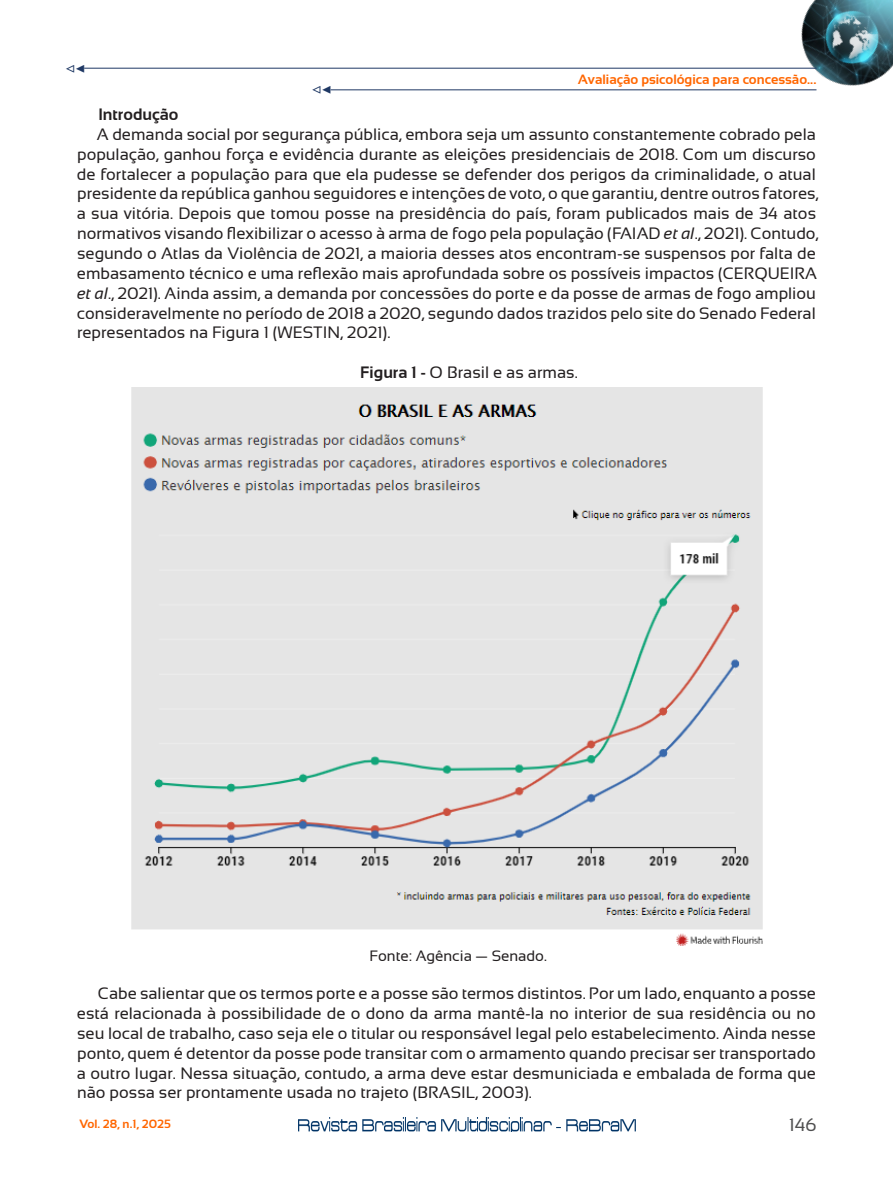
<style>
.page{position:relative;width:893px;height:1191px;background:#fff}
.page>*{position:absolute;margin:0;border:0;box-sizing:border-box;transform-origin:0 0}
.t1{font:18px "Sansation";color:#4f4f50}
.t2{font:16.5px/19.8px "Sansation";color:#231f20}
.t3{font:700 16.5px "Sansation";color:#231f20}
.t4{font:16.5px "Minion Pro";color:#1f3864}
.t5{font:15px "Sansation";color:#231f20}
.t6{font:700 13.5px "Sansation";color:#f60}
.t7{font:700 12px "Sansation";color:#f60}
.s1{font-style:italic}
.s2{font-weight:700}
</style>
<div class="page">
<img style="left:298px;top:1117px;width:337px;height:14px">
<img style="left:770px;top:0;width:123px;height:91px">
<hr style="left:331px;top:90px;width:485px;height:1px;background:#1f3864">
<hr style="left:84px;top:68px;width:732px;height:1px;background:#1f3864">
<img style="left:131px;top:387px;width:632px;height:559px">
<p class="t4" style="left:65px;top:56px;width:21px">◁◀</p>
<p class="t4" style="left:312px;top:78px;width:21px">◁◀</p>
<p class="t6" style="left:578px;top:72px;width:240px">Avaliação psicológica para concessão...</p>
<p class="t3" style="left:98px;top:105px;width:82px">Introdução</p>
<p class="t2" style="left:77px;top:124px;width:743px;text-indent:20px">A demanda social por segurança pública, embora seja um assunto constantemente cobrado pela população, ganhou força e evidência durante as eleições presidenciais de 2018. Com um discurso de fortalecer a população para que ela pudesse se defender dos perigos da criminalidade, o atual presidente da república ganhou seguidores e intenções de voto, o que garantiu, dentre outros fatores, a sua vitória. Depois que tomou posse na presidência do país, foram publicados mais de 34 atos normativos visando flexibilizar o acesso à arma de fogo pela população (FAIAD <span class="s1">et al</span>., 2021). Contudo, segundo o Atlas da Violência de 2021, a maioria desses atos encontram-se suspensos por falta de embasamento técnico e uma reflexão mais aprofundada sobre os possíveis impactos (CERQUEIRA <span class="s1">et al</span>., 2021). Ainda assim, a demanda por concessões do porte e da posse de armas de fogo ampliou consideravelmente no período de 2018 a 2020, segundo dados trazidos pelo site do Senado Federal representados na Figura 1 (WESTIN, 2021).</p>
<p class="t2" style="left:360px;top:362px;width:219px"><span class="s2">Figura 1 -</span> O Brasil e as armas.</p>
<p class="t5" style="left:370px;top:947px;width:179px">Fonte: Agência — Senado.</p>
<p class="t2" style="left:77px;top:983px;width:741px;text-align:justify;text-indent:21px">Cabe salientar que os termos porte e a posse são termos distintos. Por um lado, enquanto a posse está relacionada à possibilidade de o dono da arma mantê-la no interior de sua residência ou no seu local de trabalho, caso seja ele o titular ou responsável legal pelo estabelecimento. Ainda nesse ponto, quem é detentor da posse pode transitar com o armamento quando precisar ser transportado a outro lugar. Nessa situação, contudo, a arma deve estar desmuniciada e embalada de forma que não possa ser prontamente usada no trajeto (BRASIL, 2003).</p>
<p class="t7" style="left:79px;top:1117px;width:93px">Vol. 28, n.1, 2025</p>
<p class="t1" style="left:789px;top:1114px;width:29px">146</p>
</div>
